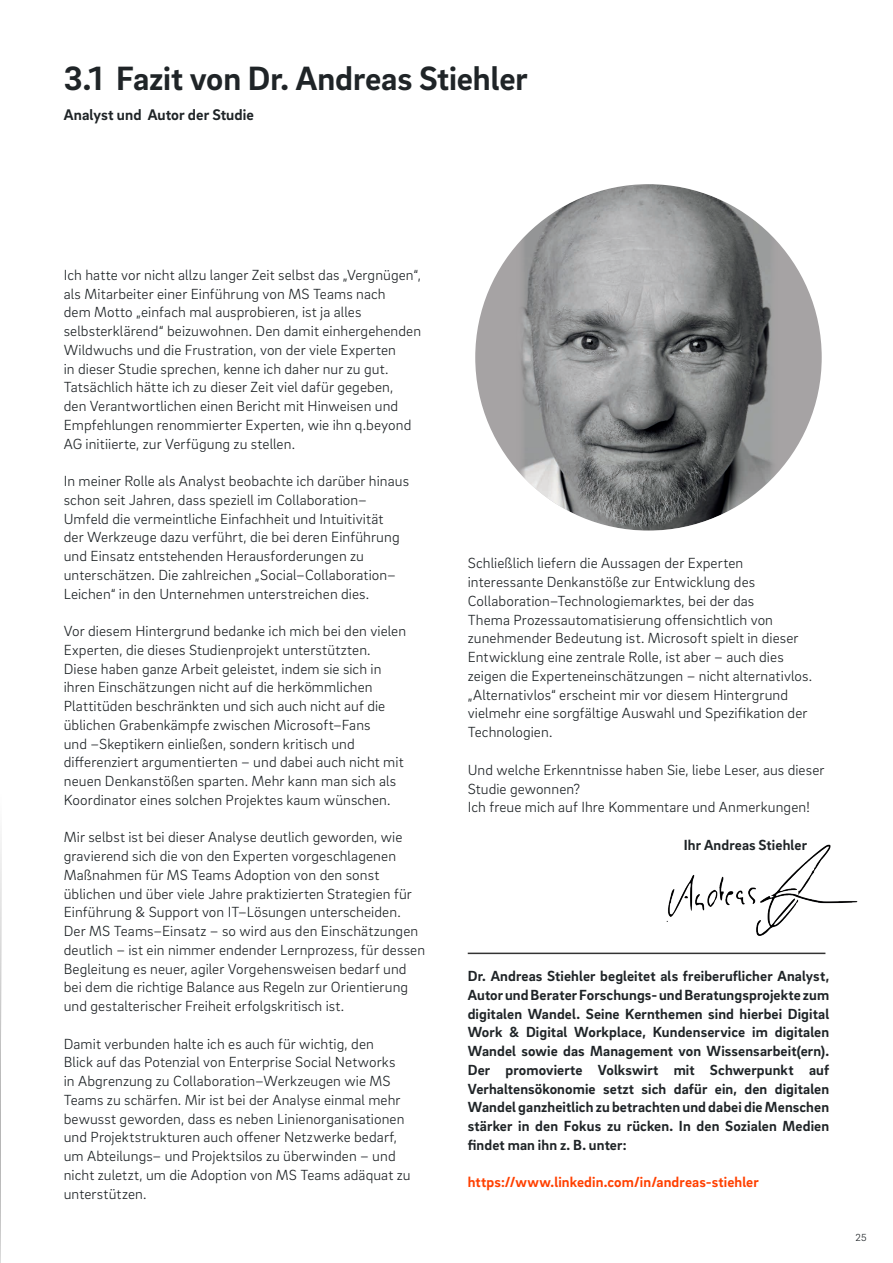
<style>
.page{position:relative;width:893px;height:1263px;background:#fff}
.page>*{position:absolute;margin:0;border:0;box-sizing:border-box;transform-origin:0 0}
.t1{font:700 34.5px "Brix Sans";letter-spacing:-.005em;color:#1f2427}
.t2{font:700 15.75px "Brix Sans";letter-spacing:.005em;color:#1f2427}
.t3{font:300 15px/18.8px "Brix Sans";letter-spacing:.005em;color:#1f2427}
.t4{font:700 15px/18.8px "Brix Sans";letter-spacing:.01em;color:#1f2427;text-align:justify}
.t5{font:700 15px "Brix Sans";letter-spacing:.005em;color:#ff4000}
.t6{font:300 10.5px "Brix Sans";color:#1f2427}
</style>
<div class="page">
<div style="left:471px;top:180px;width:354px;height:354px;background:#a6a3a4;border-radius:50%"></div>
<img style="left:517px;top:186px;width:261px;height:343px">
<div style="left:468px;top:177px;width:361px;height:361px;border:8px solid #fff;border-radius:50%"></div>
<img style="left:666px;top:844px;width:192px;height:91px">
<hr style="left:468px;top:952px;width:357px;height:2px;background:#333">
<img style="left:0;top:834px;width:2px;height:429px">
<h1 class="t1" style="left:64px;top:55px;width:466px">3.1 Fazit von Dr. Andreas Stiehler</h1>
<p class="t2" style="left:64px;top:104px;width:192px">Analyst und Autor der Studie</p>
<p class="t3" style="left:64px;top:265px;width:359px">Ich hatte vor nicht allzu langer Zeit selbst das „Vergnügen“, als Mitarbeiter einer Einführung von MS Teams nach<br>dem Motto „einfach mal ausprobieren, ist ja alles selbsterklärend“ beizuwohnen. Den damit einhergehenden Wildwuchs und die Frustration, von der viele Experten<br>in dieser Studie sprechen, kenne ich daher nur zu gut.<br>Tatsächlich hätte ich zu dieser Zeit viel dafür gegeben,<br>den Verantwortlichen einen Bericht mit Hinweisen und Empfehlungen renommierter Experten, wie ihn q.beyond AG initiierte, zur Verfügung zu stellen.</p>
<p class="t3" style="left:64px;top:471px;width:347px">In meiner Rolle als Analyst beobachte ich darüber hinaus schon seit Jahren, dass speziell im Collaboration– Umfeld die vermeintliche Einfachheit und Intuitivität<br>der Werkzeuge dazu verführt, die bei deren Einführung und Einsatz entstehenden Herausforderungen zu unterschätzen. Die zahlreichen „Social–Collaboration– Leichen“ in den Unternehmen unterstreichen dies.</p>
<p class="t3" style="left:64px;top:621px;width:344px">Vor diesem Hintergrund bedanke ich mich bei den vielen Experten, die dieses Studienprojekt unterstützten.<br>Diese haben ganze Arbeit geleistet, indem sie sich in ihren Einschätzungen nicht auf die herkömmlichen Plattitüden beschränkten und sich auch nicht auf die üblichen Grabenkämpfe zwischen Microsoft–Fans<br>und –Skeptikern einließen, sondern kritisch und differenziert argumentierten – und dabei auch nicht mit neuen Denkanstößen sparten. Mehr kann man sich als Koordinator eines solchen Projektes kaum wünschen.</p>
<p class="t3" style="left:64px;top:827px;width:363px">Mir selbst ist bei dieser Analyse deutlich geworden, wie gravierend sich die von den Experten vorgeschlagenen Maßnahmen für MS Teams Adoption von den sonst üblichen und über viele Jahre praktizierten Strategien für Einführung &amp; Support von IT–Lösungen unterscheiden.<br>Der MS Teams–Einsatz – so wird aus den Einschätzungen deutlich – ist ein nimmer endender Lernprozess, für dessen Begleitung es neuer, agiler Vorgehensweisen bedarf und bei dem die richtige Balance aus Regeln zur Orientierung und gestalterischer Freiheit erfolgskritisch ist.</p>
<p class="t3" style="left:64px;top:1034px;width:348px">Damit verbunden halte ich es auch für wichtig, den<br>Blick auf das Potenzial von Enterprise Social Networks<br>in Abgrenzung zu Collaboration–Werkzeugen wie MS Teams zu schärfen. Mir ist bei der Analyse einmal mehr bewusst geworden, dass es neben Linienorganisationen und Projektstrukturen auch offener Netzwerke bedarf, um Abteilungs– und Projektsilos zu überwinden – und nicht zuletzt, um die Adoption von MS Teams adäquat zu unterstützen.</p>
<p class="t3" style="left:468px;top:553px;width:346px">Schließlich liefern die Aussagen der Experten interessante Denkanstöße zur Entwicklung des Collaboration–Technologiemarktes, bei der das<br>Thema Prozessautomatisierung offensichtlich von zunehmender Bedeutung ist. Microsoft spielt in dieser Entwicklung eine zentrale Rolle, ist aber – auch dies zeigen die Experteneinschätzungen – nicht alternativlos. „Alternativlos“ erscheint mir vor diesem Hintergrund vielmehr eine sorgfältige Auswahl und Spezifikation der Technologien.</p>
<p class="t3" style="left:468px;top:760px;width:358px">Und welche Erkenntnisse haben Sie, liebe Leser, aus dieser<br>Studie gewonnen?<br>Ich freue mich auf Ihre Kommentare und Anmerkungen!</p>
<p class="t4" style="left:684px;top:835px;width:125px">Ihr Andreas Stiehler</p>
<p class="t4" style="left:468px;top:966px;width:363px">Dr. Andreas Stiehler begleitet als freiberuflicher Analyst, Autor und Berater Forschungs- und Beratungsprojekte zum digitalen Wandel. Seine Kernthemen sind hierbei Digital Work &amp; Digital Workplace, Kundenservice im digitalen Wandel sowie das Management von Wissensarbeit(ern).<br>Der promovierte Volkswirt mit Schwerpunkt auf Verhaltensökonomie setzt sich dafür ein, den digitalen Wandel ganzheitlich zu betrachten und dabei die Menschen stärker in den Fokus zu rücken. In den Sozialen Medien findet man ihn z. B. unter:</p>
<p class="t5" style="left:468px;top:1172px;width:293px">https://www.linkedin.com/in/andreas-stiehler</p>
<p class="t6" style="left:855px;top:1230px;width:13px">25</p>
</div>
